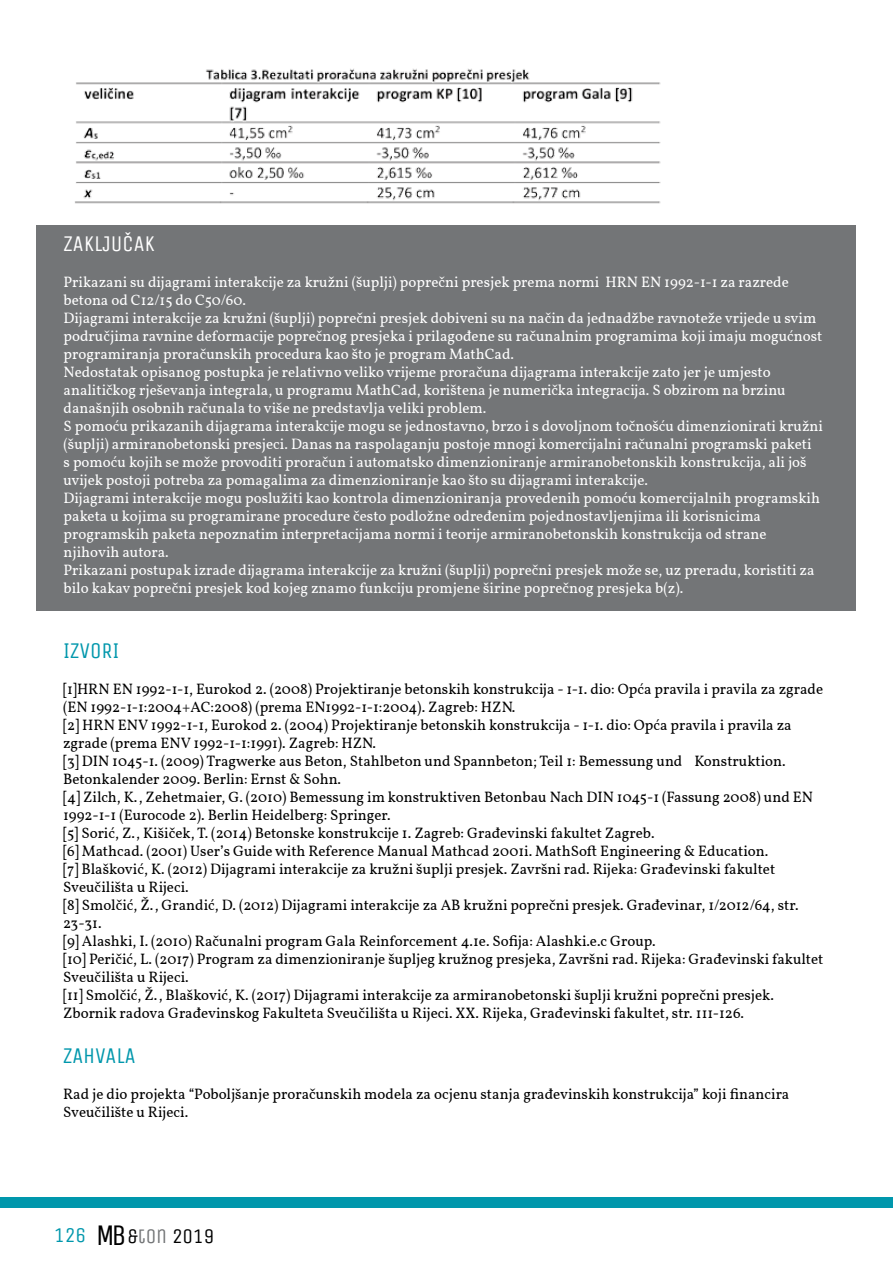
<style>
.page{position:relative;width:893px;height:1263px;background:#fff}
.page>*{position:absolute;margin:0;border:0;box-sizing:border-box;transform-origin:0 0}
.t1{font:22.5px "Unica One";color:#0097ac}
.t2{font:22.5px "Unica One";color:#fff}
.t3{font:20.7px "Unica One";color:#000}
.t4{font:15px/18px "Vollkorn";color:#000}
.t5{font:15px/18px "Vollkorn";color:#fff}
.s1{font-size:21px;color:#0097ac}
.s2{font-size:30px}
.s3{color:#737577}
</style>
<div class="page">
<div style="left:0;top:1197px;width:893px;height:10px;background:#0097ac"></div>
<div style="left:37px;top:226px;width:819px;height:385px;background:#737577"></div>
<img style="left:75px;top:68px;width:586px;height:136px">
<p class="t2" style="left:64px;top:230px;width:93px">ZAKLJUČAK</p>
<p class="t5" style="left:64px;top:273px;width:761px">Prikazani su dijagrami interakcije za kružni (šuplji) poprečni presjek prema normi HRN EN 1992-1-1 za razrede betona od C12/15 do C50/60.<br>Dijagrami interakcije za kružni (šuplji) poprečni presjek dobiveni su na način da jednadžbe ravnoteže vrijede u svim područjima ravnine deformacije poprečnog presjeka i prilagođene su računalnim programima koji imaju mogućnost programiranja proračunskih procedura kao što je program MathCad.<br>Nedostatak opisanog postupka je relativno veliko vrijeme proračuna dijagrama interakcije zato jer je umjesto analitičkog rješevanja integrala, u programu MathCad, korištena je numerička integracija. S obzirom na brzinu današnjih osobnih računala to više ne predstavlja veliki problem.<br>S pomoću prikazanih dijagrama interakcije mogu se jednostavno, brzo i s dovoljnom točnošću dimenzionirati kružni (šuplji) armiranobetonski presjeci. Danas na raspolaganju postoje mnogi komercijalni računalni programski paketi<br>s pomoću kojih se može provoditi proračun i automatsko dimenzioniranje armiranobetonskih konstrukcija, ali još uvijek postoji potreba za pomagalima za dimenzioniranje kao što su dijagrami interakcije.<br>Dijagrami interakcije mogu poslužiti kao kontrola dimenzioniranja provedenih pomoću komercijalnih programskih paketa u kojima su programirane procedure često podložne određenim pojednostavljenjima ili korisnicima programskih paketa nepoznatim interpretacijama normi i teorije armiranobetonskih konstrukcija od strane njihovih autora.<br>Prikazani postupak izrade dijagrama interakcije za kružni (šuplji) poprečni presjek može se, uz preradu, koristiti za bilo kakav poprečni presjek kod kojeg znamo funkciju promjene širine poprečnog presjeka b(z).</p>
<p class="t1" style="left:63px;top:638px;width:58px">IZVO RI</p>
<p class="t4" style="left:63px;top:680px;width:762px">[1]HRN EN 1992-1-1, Eurokod 2. (2008) Projektiranje betonskih konstrukcija - 1-1. dio: Opća pravila i pravila za zgrade (EN 1992-1-1:2004+AC:2008) (prema EN1992-1-1:2004). Zagreb: HZN.<br>[2] HRN ENV 1992-1-1, Eurokod 2. (2004) Projektiranje betonskih konstrukcija - 1-1. dio: Opća pravila i pravila za zgrade (prema ENV 1992-1-1:1991). Zagreb: HZN.<br>[3] DIN 1045-1. (2009) Tragwerke aus Beton, Stahlbeton und Spannbeton; Teil 1: Bemessung und Konstruktion.<br>Betonkalender 2009. Berlin: Ernst &amp; Sohn.<br>[4] Zilch, K., Zehetmaier, G. (2010) Bemessung im konstruktiven Betonbau Nach DIN 1045-1 (Fassung 2008) und EN 1992-1-1 (Eurocode 2). Berlin Heidelberg: Springer.<br>[5] Sorić, Z., Kišiček, T. (2014) Betonske konstrukcije 1. Zagreb: Građevinski fakultet Zagreb.<br>[6] Mathcad. (2001) User’s Guide with Reference Manual Mathcad 2001i. MathSoft Engineering &amp; Education.<br>[7] Blašković, K. (2012) Dijagrami interakcije za kružni šuplji presjek. Završni rad. Rijeka: Građevinski fakultet Sveučilišta u Rijeci.<br>[8] Smolčić, Ž., Grandić, D. (2012) Dijagrami interakcije za AB kružni poprečni presjek. Građevinar, 1/2012/64, str.<br>23-31.<br>[9] Alashki, I. (2010) Računalni program Gala Reinforcement 4.1e. Sofija: Alashki.e.c Group.<br>[10] Peričić, L. (2017) Program za dimenzioniranje šupljeg kružnog presjeka, Završni rad. Rijeka: Građevinski fakultet Sveučilišta u Rijeci.<br>[11] Smolčić, Ž., Blašković, K. (2017) Dijagrami interakcije za armiranobetonski šuplji kružni poprečni presjek.<br>Zbornik radova Građevinskog Fakulteta Sveučilišta u Rijeci. XX. Rijeka, Građevinski fakultet, str. 111-126.</p>
<p class="t1" style="left:63px;top:1043px;width:53px">ZAHVALA</p>
<p class="t4" style="left:63px;top:1085px;width:728px">Rad je dio projekta “Poboljšanje proračunskih modela za ocjenu stanja građevinskih konstrukcija” koji financira<br>Sveučilište u Rijeci.</p>
<p class="t3" style="left:54px;top:1224px;width:162px"><span class="s1">126</span> <span class="s2">MB</span>&amp;<span class="s3">ton</span> 2019</p>
</div>
